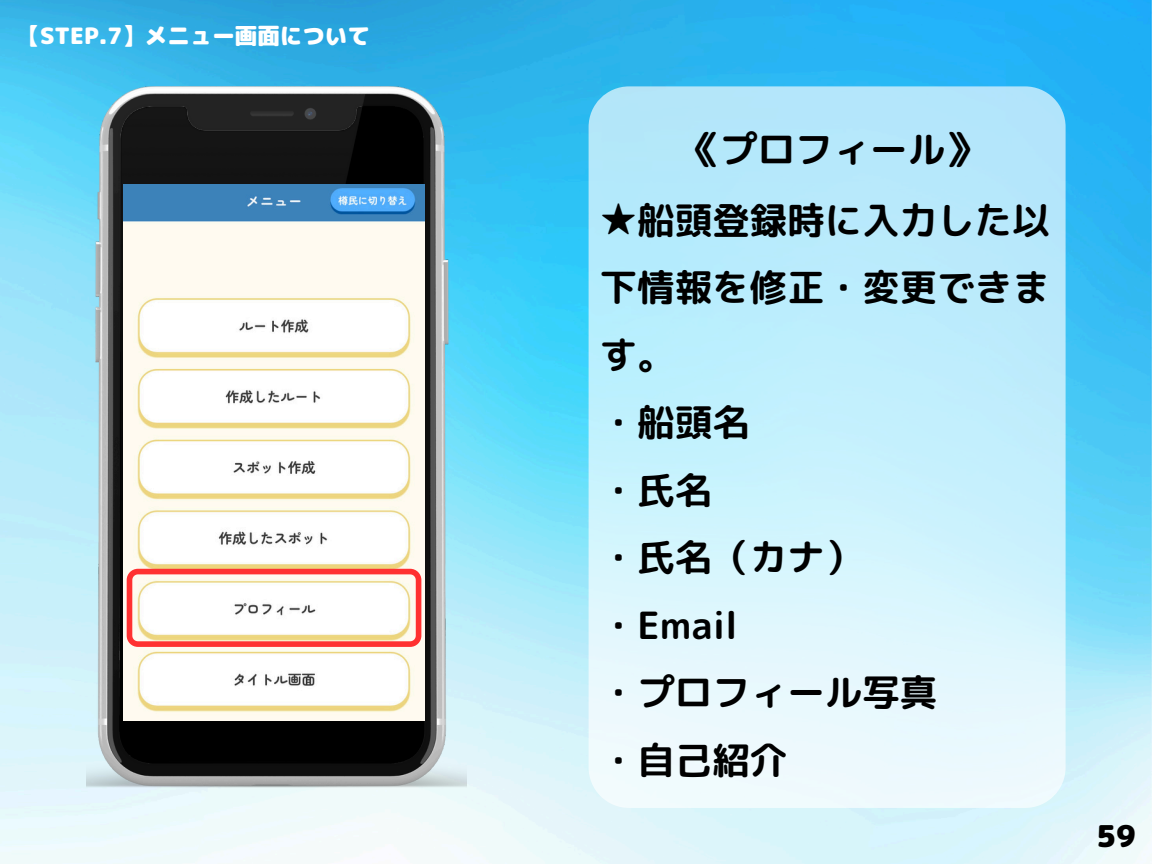
<style>
.page{position:relative;width:1152px;height:864px;background:#fff}
.page>*{position:absolute;margin:0;border:0;box-sizing:border-box;transform-origin:0 0}
.t1{font:37.5px/67.5px "rounded mplus 1 p bold";color:#000}
.t2{font:30px "rounded mplus 1 p black";color:#000}
.t3{font:22.5px "rounded mplus 1 p black";color:#fff}
</style>
<div class="page">
<img style="left:0;top:0;width:1152px;height:864px">
<svg style="left:589px;top:86px;width:477px;height:722px;background:#caf0fc"></svg>
<img style="left:86px;top:86px;width:381px;height:701px">
<img style="left:123px;top:184px;width:302px;height:537px">
<svg style="left:127px;top:569px;width:294px;height:77px"></svg>
<p class="t3" style="left:18px;top:20px;width:354px">【STEP.7】メニュー画面について</p>
<h1 class="t1" style="left:683px;top:116px;width:301px">《プロフィール》</h1>
<h1 class="t1" style="left:600px;top:186px;width:451px">★船頭登録時に入力した以下情報を修正・変更できます。<br>・船頭名<br>・氏名<br>・氏名（カナ）<br>・Email<br>・プロフィール写真<br>・自己紹介</h1>
<p class="t2" style="left:1096px;top:815px;width:41px">59</p>
</div>
